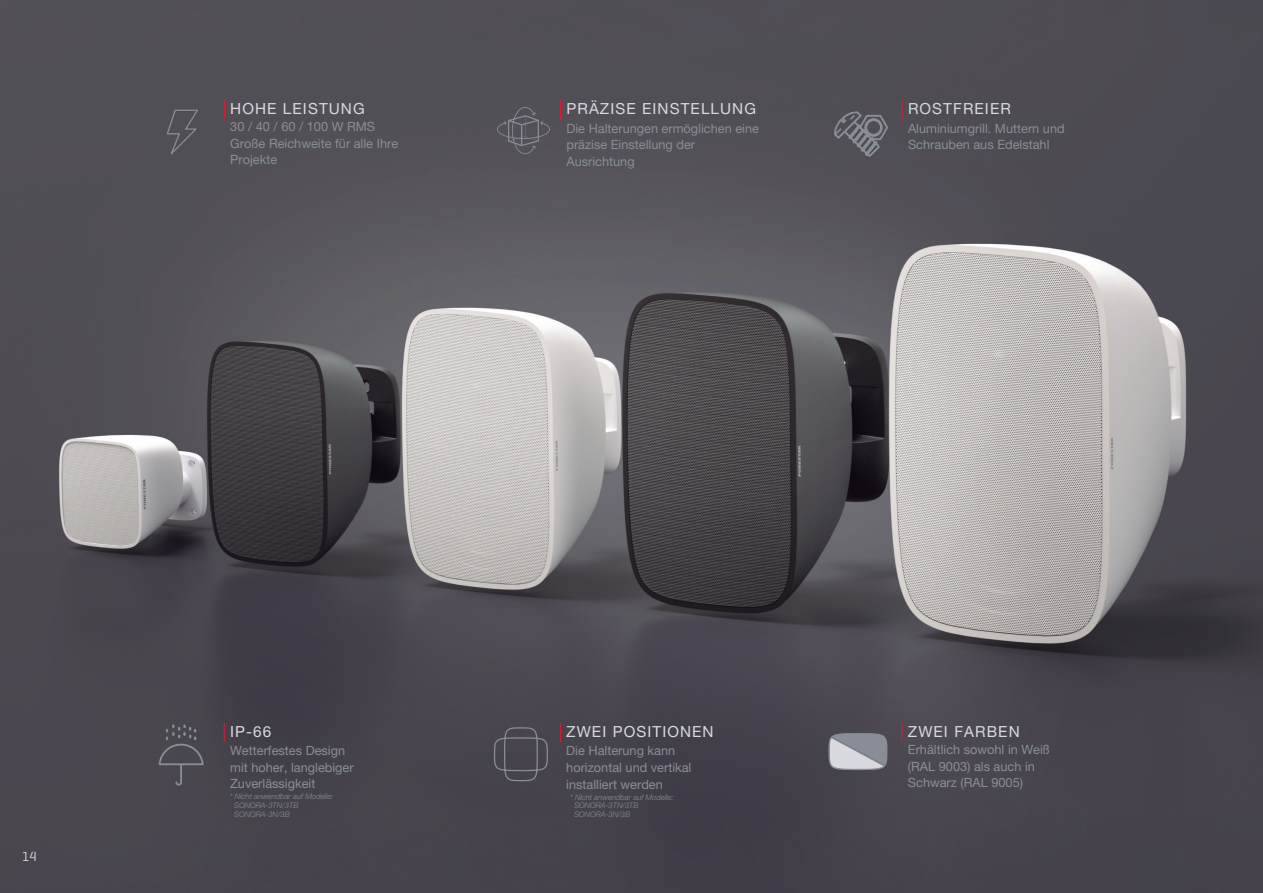
<style>
.page{position:relative;width:1263px;height:893px;background:#fff}
.page>*{position:absolute;margin:0;border:0;box-sizing:border-box;transform-origin:0 0}
.t1{font:15.3px "Helvetica Neue LT Pro";letter-spacing:.07em;color:#d8dadf}
.t2{font:13.5px "Geogrotesque";color:#d8dadf}
.t3{font:12.75px/16.6px "Helvetica Neue LT Pro";color:#898e96}
.t4{font:italic 300 7.65px/9px "Helvetica Neue LT Pro";color:#898e96}
.s1{font-family:"Helvetica Neue"}
</style>
<div class="page">
<img style="left:0;top:0;width:1263px;height:893px">
<svg style="left:224px;top:100px;width:1px;height:19px"></svg>
<svg style="left:560px;top:100px;width:1px;height:19px"></svg>
<svg style="left:901px;top:100px;width:1px;height:19px"></svg>
<svg style="left:166px;top:109px;width:34px;height:50px;background:#56555c"></svg>
<svg style="left:497px;top:107px;width:53px;height:47px;background:#5a5860"></svg>
<svg style="left:833px;top:111px;width:55px;height:46px;background:#626169"></svg>
<svg style="left:224px;top:723px;width:1px;height:19px"></svg>
<svg style="left:560px;top:723px;width:1px;height:19px"></svg>
<svg style="left:901px;top:723px;width:1px;height:19px"></svg>
<svg style="left:159px;top:725px;width:45px;height:61px;background:#514e56"></svg>
<svg style="left:828px;top:703px;width:60px;height:68px;background:#7a7a82"></svg>
<svg style="left:493px;top:680px;width:56px;height:147px;background:#4a4750"></svg>
<p class="t1" style="left:230px;top:100px;width:136px">HOHE LEISTUNG</p>
<p class="t3" style="left:230px;top:118px;width:169px">30 / 40 / 60 / 100 W RMS<br>Große Reichweite für alle Ihre<br>Projekte</p>
<p class="t1" style="left:566px;top:100px;width:191px">PRÄZISE EINSTELLUNG</p>
<p class="t3" style="left:566px;top:120px;width:194px;line-height:15.6px"><span class="s1">Die Halterungen</span> ermöglichen eine präzise Einstellung der</p>
<p class="t3" style="left:566px;top:153px;width:70px">Ausrichtun<span class="s1">g</span></p>
<p class="t1" style="left:908px;top:100px;width:104px">ROSTFREIER</p>
<p class="t3" style="left:908px;top:120px;width:158px;line-height:15.8px">Aluminiumgrill<span class="s1">.</span> Muttern und<br>Schrauben aus Edelstahl</p>
<p class="t2" style="left:22px;top:848px;width:16px">14</p>
<p class="t1" style="left:230px;top:723px;width:43px">IP-66</p>
<p class="t3" style="left:230px;top:742px;width:125px;line-height:17.4px">Wetterfestes Design mit hoher, lang<span class="s1">lebiger</span></p>
<p class="t3" style="left:230px;top:775px;width:87px">Zuverlässigkeit</p>
<p class="t1" style="left:566px;top:723px;width:149px">ZWEI POSITIONEN</p>
<p class="t3" style="left:566px;top:742px;width:127px">Die Halterung kann horizontal und vertikal <span class="s1">i</span>nstalliert werden</p>
<p class="t4" style="left:234px;top:792px;width:101px;text-indent:-4px">* Nicht anwendbar auf Modelle:<br>SONORA-3TN/3TB<br>SONORA-3N/3B</p>
<p class="t4" style="left:574px;top:792px;width:101px;text-indent:-4px">* Nicht anwendbar auf Modelle:<br>SONORA-3TN/3TB<br>SONORA-3N/3B</p>
<p class="t1" style="left:908px;top:723px;width:113px">ZWEI FARBEN</p>
<p class="t3" style="left:908px;top:741px;width:144px">Erhältlich sowohl in Weiß (RAL 9003) als auch in<br>Schwarz (RAL 9005)</p>
</div>
